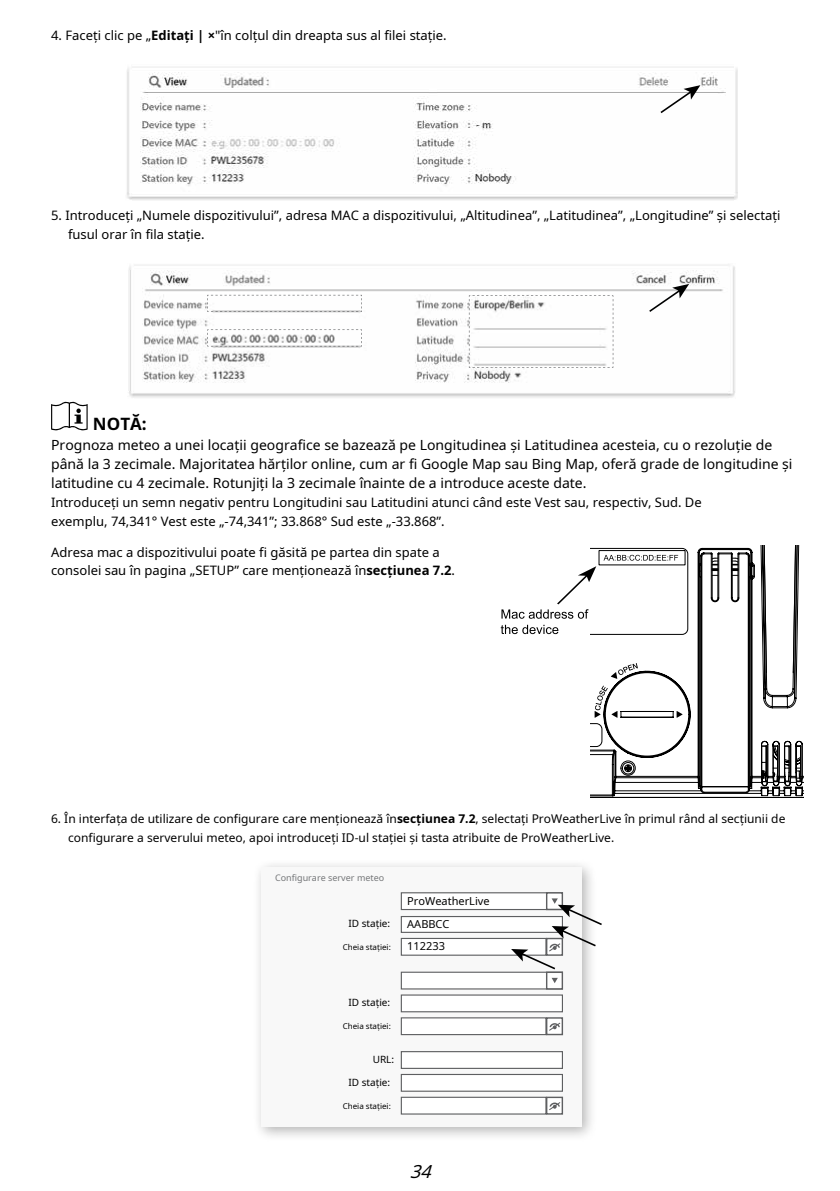
<style>
.page{position:relative;width:840px;height:1191px;background:#fff}
.page>*{position:absolute;margin:0;border:0;box-sizing:border-box;transform-origin:0 0}
.t1{font:italic 18px "Noto Sans";color:#000}
.t2{font:700 17px "Noto Sans";color:#000}
.t3{font:14px/19.2px "Noto Sans";color:#000}
.t4{font:13px/19.2px "Noto Sans";color:#000}
.t5{font:12px/19.2px "Noto Sans";color:#000}
.t6{font:11px/22.8px "Noto Sans";color:#000}
.t7{font:10px "Noto Sans";color:#000}
.t8{font:9px "Noto Sans";color:#757779}
.t9{font:8px "Noto Sans";color:#000}
.s1{font-weight:700}
</style>
<div class="page">
<img style="left:127px;top:67px;width:610px;height:133px">
<svg style="left:660px;top:85px;width:40px;height:28px"></svg>
<img style="left:128px;top:264px;width:607px;height:134px">
<svg style="left:649px;top:284px;width:39px;height:28px"></svg>
<svg style="left:468px;top:295px;width:145px;height:73px"></svg>
<svg style="left:207px;top:295px;width:155px;height:17px"></svg>
<svg style="left:207px;top:329px;width:155px;height:18px"></svg>
<svg style="left:51px;top:402px;width:37px;height:28px"></svg>
<svg style="left:590px;top:546px;width:213px;height:247px"></svg>
<svg style="left:500px;top:548px;width:250px;height:245px"></svg>
<div style="left:252px;top:858px;width:345px;height:284px;background:#000;opacity:.3"></div>
<div style="left:261px;top:866px;width:320px;height:260px;background:#f8f8f8"></div>
<div style="left:400px;top:916px;width:162px;height:17px;background:#fff;border:1px solid #5e5f61"></div>
<div style="left:400px;top:938px;width:146px;height:17px;background:#fff;border:1px solid #5e5f61"></div>
<div style="left:400px;top:994px;width:162px;height:18px;background:#fff;border:1px solid #5e5f61"></div>
<div style="left:400px;top:1017px;width:146px;height:18px;background:#fff;border:1px solid #5e5f61"></div>
<div style="left:400px;top:1074px;width:162px;height:17px;background:#fff;border:1px solid #5e5f61"></div>
<div style="left:400px;top:1096px;width:146px;height:18px;background:#fff;border:1px solid #5e5f61"></div>
<div style="left:400px;top:1051px;width:162px;height:18px;background:#fff;border:1px solid #5e5f61"></div>
<div style="left:400px;top:971px;width:162px;height:18px;background:#fff;border:1px solid #5e5f61"></div>
<div style="left:400px;top:892px;width:162px;height:18px;background:#fff;border:1px solid #5e5f61"></div>
<div style="left:545px;top:971px;width:17px;height:18px;background:#fff;border:1px solid #5e5f61"></div>
<svg style="left:551px;top:977px;width:6px;height:6px"></svg>
<div style="left:545px;top:892px;width:17px;height:18px;background:#fff;border:1px solid #5e5f61"></div>
<svg style="left:545px;top:1017px;width:17px;height:18px"></svg>
<svg style="left:548px;top:1022px;width:12px;height:8px"></svg>
<svg style="left:545px;top:1096px;width:17px;height:18px"></svg>
<svg style="left:548px;top:1102px;width:12px;height:8px"></svg>
<svg style="left:511px;top:898px;width:90px;height:71px"></svg>
<p class="t4" style="left:51px;top:25px;width:397px">4. Faceți clic pe „<span class="s1">Editați | ×</span>"în colțul din dreapta sus al filei stație.</p>
<p class="t4" style="left:68px;top:205px;width:713px;text-indent:-17px">5. Introduceți „Numele dispozitivului”, adresa MAC a dispozitivului, „Altitudinea”, „Latitudinea”, „Longitudine” și selectați fusul orar în fila stație.</p>
<h2 class="t2" style="left:93px;top:412px;width:55px">NOTĂ:</h2>
<p class="t3" style="left:51px;top:434px;width:742px">Prognoza meteo a unei locații geografice se bazează pe Longitudinea și Latitudinea acesteia, cu o rezoluție de până la 3 zecimale. Majoritatea hărților online, cum ar fi Google Map sau Bing Map, oferă grade de longitudine și latitudine cu 4 zecimale. Rotunjiți la 3 zecimale înainte de a introduce aceste date.</p>
<p class="t4" style="left:51px;top:492px;width:651px">Introduceți un semn negativ pentru Longitudini sau Latitudini atunci când este Vest sau, respectiv, Sud. De exemplu, 74,341° Vest este „-74,341”; 33.868° Sud este „-33.868”.</p>
<p class="t4" style="left:51px;top:543px;width:405px;line-height:18px">Adresa mac a dispozitivului poate fi găsită pe partea din spate a consolei sau în pagina „SETUP” care menționează în<span class="s1">secțiunea 7.2</span>.</p>
<p class="t5" style="left:68px;top:808px;width:718px;text-indent:-17px">6. În interfața de utilizare de configurare care menționează în<span class="s1">secțiunea 7.2</span>, selectați ProWeatherLive în primul rând al secțiunii de configurare a serverului meteo, apoi introduceți ID-ul stației și tasta atribuite de ProWeatherLive.</p>
<p class="t8" style="left:275px;top:872px;width:111px">Configurare server meteo</p>
<p class="t6" style="left:407px;top:889px;width:84px">ProWeatherLive<br>AABBCC<br>112233</p>
<p class="t7" style="left:348px;top:916px;width:43px">ID stație:</p>
<p class="t9" style="left:342px;top:941px;width:50px">Cheia stației:</p>
<p class="t7" style="left:348px;top:995px;width:43px">ID stație:</p>
<p class="t9" style="left:342px;top:1020px;width:50px">Cheia stației:</p>
<p class="t7" style="left:372px;top:1052px;width:23px">URL:</p>
<p class="t7" style="left:348px;top:1075px;width:43px">ID stație:</p>
<p class="t9" style="left:342px;top:1100px;width:50px">Cheia stației:</p>
<h1 class="t1" style="left:410px;top:1158px;width:29px">34</h1>
</div>
